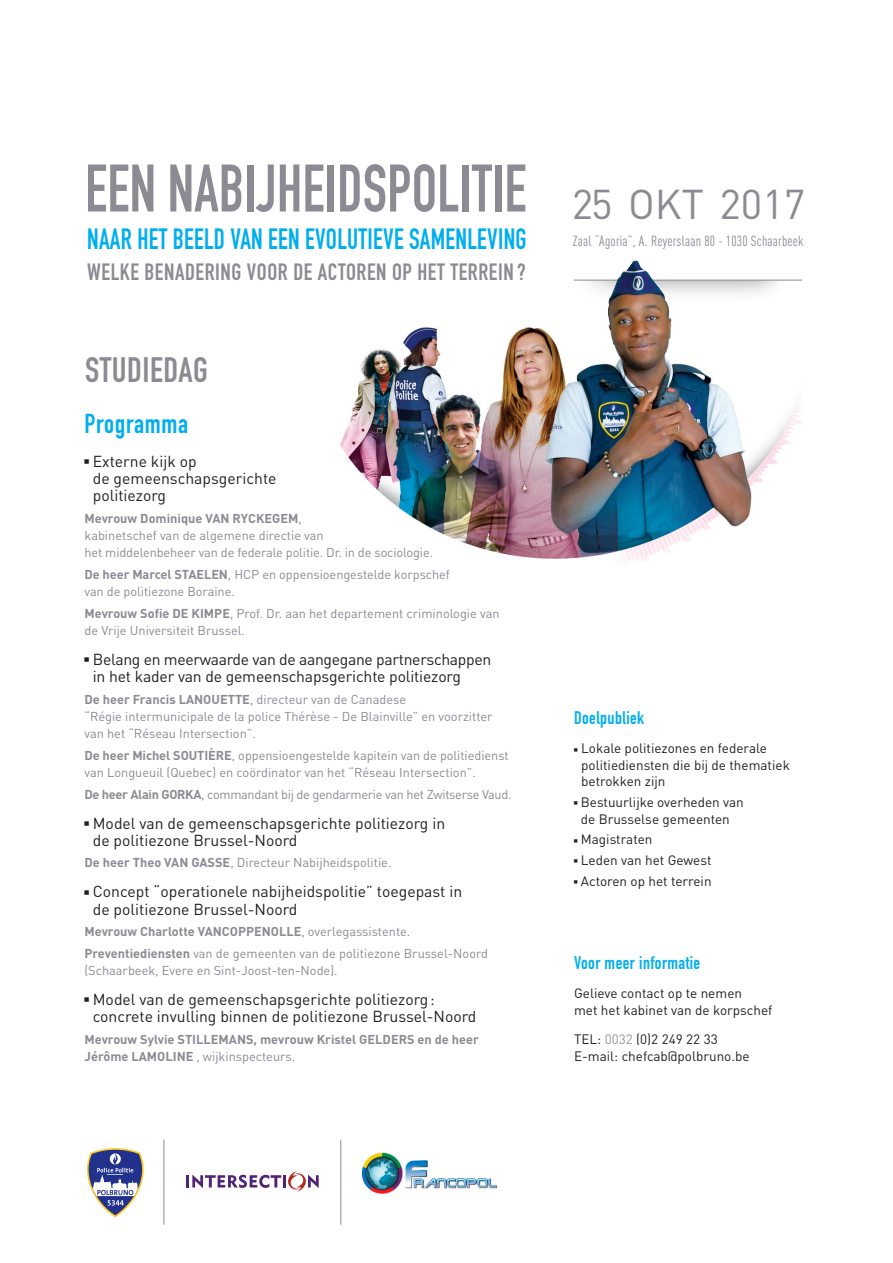
<style>
.page{position:relative;width:893px;height:1263px;background:#fff}
.page>*{position:absolute;margin:0;border:0;box-sizing:border-box;transform-origin:0 0}
.t1{font:66px "DIN Engschrift Alternate";letter-spacing:.005em;color:#8a8b93;scale:.9 1}
.t2{font:41.1px "DIN";color:#8a8b93}
.t3{font:34.8px "DIN Engschrift Alternate";letter-spacing:.015em;color:#8a8b93}
.t4{font:28.95px "DIN Engschrift Alternate";letter-spacing:.01em;color:#00aeef;scale:.9 1}
.t5{font:27px "DIN Engschrift Alternate";letter-spacing:.025em;color:#00aeef}
.t6{font:23.25px "DIN Engschrift Alternate";letter-spacing:.025em;color:#8a8b93}
.t7{font:18px "DIN Engschrift Alternate";letter-spacing:.025em;color:#00aeef}
.t8{font:15.75px/17.2px "DIN";color:#231f20}
.t9{font:15.75px/17.2px "DIN";letter-spacing:-.02em;color:#231f20}
.t10{font:14.55px "DIN Cond";letter-spacing:.015em;color:#8a8b93}
.t11{font:13.5px/16.5px "DIN";color:#231f20}
.t12{font:12.75px/17.2px "DIN";color:#8a8b93}
.t13{font:700 12.75px/17.2px "DIN";color:#8a8b93}
.t14{font:12.75px "DIN";letter-spacing:-.025em;color:#8a8b93}
.s1{font-weight:700}
.s2{font-weight:400}
.s3{color:#939598}
</style>
<div class="page">
<img style="left:340px;top:260px;width:463px;height:302px">
<img style="left:361px;top:1152px;width:137px;height:42px">
<svg style="left:87px;top:1148px;width:57px;height:69px"></svg>
<svg style="left:186px;top:1171px;width:133px;height:20px"></svg>
<hr style="left:163px;top:1139px;width:1px;height:86px;background:#8a8b93">
<hr style="left:340px;top:1140px;width:1px;height:85px;background:#8a8b93">
<h1 class="t1" style="left:85px;top:164px;width:492px">EEN NABIJHEIDSPOLITIE</h1>
<h3 class="t4" style="left:87px;top:228px;width:490px">NAAR HET BEELD VAN EEN EVOLUTIEVE SAMENLEVING</h3>
<h3 class="t6" style="left:87px;top:263px;width:440px">WELKE BENADERING VOOR DE ACTOREN OP HET TERREIN?</h3>
<h3 class="t3" style="left:85px;top:357px;width:124px">STUDIEDAG</h3>
<h3 class="t5" style="left:84px;top:413px;width:105px">Programma</h3>
<p class="t8" style="left:93px;top:453px;width:185px;text-indent:-8px">■ Externe kijk op<br>de gemeenschapsgerichte politiezorg</p>
<p class="t12" style="left:84px;top:510px;width:350px"><span class="s1">Mevrouw Dominique VAN RYCKEGEM</span>,<br>kabinetschef van de algemene directie van<br>het middelenbeheer van de federale politie. Dr. in de sociologie.</p>
<p class="t12" style="left:84px;top:566px;width:367px"><span class="s1">De heer Marcel STAELEN</span>, HCP en oppensioengestelde korpschef van de politiezone Boraine.</p>
<p class="t12" style="left:84px;top:605px;width:417px"><span class="s1">Mevrouw Sofie DE KIMPE</span>, Prof. Dr. aan het departement criminologie van de Vrije Universiteit Brussel.</p>
<p class="t9" style="left:93px;top:651px;width:400px;text-indent:-8px">■ Belang en meerwaarde van de aangegane partnerschappen in het kader van de gemeenschapsgerichte politiezorg</p>
<p class="t12" style="left:84px;top:691px;width:410px"><span class="s1">De heer Francis LANOUETTE</span>, directeur van de Canadese<br>“Régie intermunicipale de la police Thérèse - De Blainville” en voorzitter van het “Réseau Intersection”.</p>
<p class="t12" style="left:84px;top:747px;width:426px"><span class="s1">De heer Michel SOUTIÈRE</span>, oppensioengestelde kapitein van de politiedienst van Longueuil (Quebec) en coördinator van het “Réseau Intersection”.</p>
<p class="t14" style="left:84px;top:787px;width:428px"><span class="s1">De heer Alain GORKA</span>, commandant bij de gendarmerie van het Zwitserse Vaud.</p>
<p class="t8" style="left:93px;top:814px;width:354px;text-indent:-8px">■ Model van de gemeenschapsgerichte politiezorg in de politiezone Brussel-Noord</p>
<p class="t12" style="left:84px;top:854px;width:308px"><span class="s1">De heer Theo VAN GASSE</span>, Directeur Nabijheidspolitie.</p>
<p class="t8" style="left:93px;top:883px;width:371px;text-indent:-8px">■ Concept “operationele nabijheidspolitie” toegepast in de politiezone Brussel-Noord</p>
<p class="t12" style="left:84px;top:921px;width:405px;line-height:21.5px"><span class="s1">Mevrouw Charlotte VANCOPPENOLLE</span>, overlegassistente.<br><span class="s1">Preventiediensten</span> van de gemeenten van de politiezone Brussel-Noord</p>
<p class="t12" style="left:84px;top:962px;width:255px">(Schaarbeek, Evere en Sint-Joost-ten-Node).</p>
<p class="t8" style="left:93px;top:991px;width:385px;text-indent:-8px">■ Model van de gemeenschapsgerichte politiezorg: concrete invulling binnen de politiezone Brussel-Noord</p>
<p class="t13" style="left:84px;top:1030px;width:396px">Mevrouw Sylvie STILLEMANS, mevrouw Kristel GELDERS en de heer<br>Jérôme LAMOLINE <span class="s2">, wijkinspecteurs.</span></p>
<h2 class="t2" style="left:572px;top:181px;width:235px">25 OKT 2017</h2>
<p class="t10" style="left:573px;top:232px;width:232px">Zaal “Agoria”, A. Reyerslaan 80 - 1030 Schaarbeek</p>
<h3 class="t7" style="left:574px;top:711px;width:72px">Doelpubliek</h3>
<p class="t11" style="left:581px;top:740px;width:210px;text-indent:-7px">■ Lokale politiezones en federale politiediensten die bij de thematiek betrokken zijn</p>
<p class="t11" style="left:574px;top:794px;width:171px;text-align:center">■ Bestuurlijke overheden van de Brusselse gemeenten</p>
<p class="t11" style="left:574px;top:831px;width:80px">■ Magistraten</p>
<p class="t11" style="left:574px;top:852px;width:139px">■ Leden van het Gewest</p>
<p class="t11" style="left:574px;top:873px;width:139px">■ Actoren op het terrein</p>
<h3 class="t7" style="left:574px;top:956px;width:128px">Voor meer informatie</h3>
<p class="t11" style="left:574px;top:985px;width:200px">Gelieve contact op te nemen<br>met het kabinet van de korpschef</p>
<p class="t11" style="left:574px;top:1031px;width:177px">TEL: <span class="s3">0032</span> (0)2 249 22 33<br>E-mail: chefcab@polbruno.be</p>
</div>
